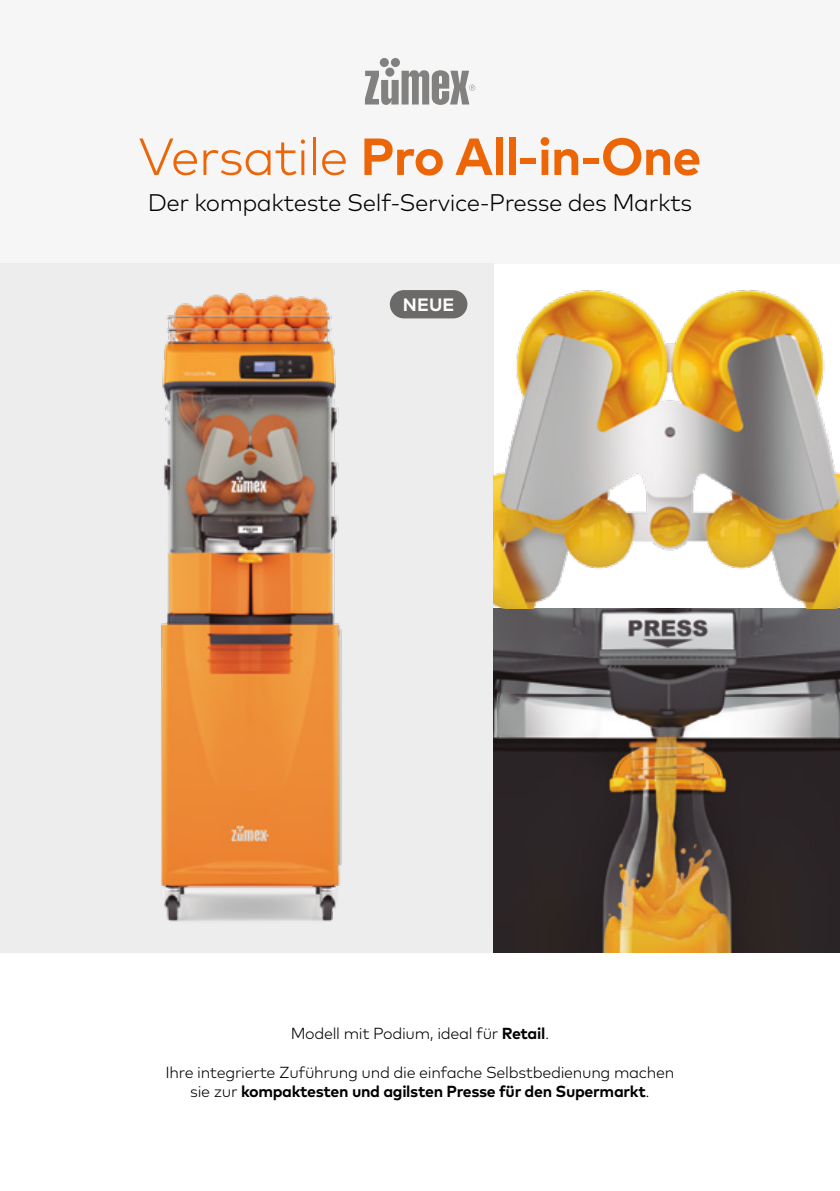
<style>
.page{position:relative;width:840px;height:1191px;background:#fff}
.page>*{position:absolute;margin:0;border:0;box-sizing:border-box;transform-origin:0 0}
.t1{font:700 52px "Mark Pro";letter-spacing:-.02em;color:#ec6608}
.t2{font:300 24px "Mark Pro";letter-spacing:-.02em;color:#000}
.t3{font:700 17.8px "Mark Pro";color:#fff}
.t4{font:300 16px/19.2px "Mark Pro";letter-spacing:-.02em;color:#000;text-align:center}
.s1{font-weight:300}
.s2{font-weight:700}
</style>
<div class="page">
<div style="left:0;top:0;width:839px;height:264px;background:#f6f6f6"></div>
<div style="left:0;top:264px;width:493px;height:688px;background:#ededed"></div>
<div style="left:389px;top:290px;width:78px;height:28px;background:#6b6a69;border-radius:14px"></div>
<img style="left:161px;top:290px;width:250px;height:632px">
<img style="left:493px;top:264px;width:346px;height:688px">
<svg style="left:365px;top:58px;width:110px;height:47px"></svg>
<h1 class="t1" style="left:138px;top:117px;width:564px"><span class="s1">Versatile</span> Pro All-in-One</h1>
<h2 class="t2" style="left:148px;top:184px;width:545px">Der kompakteste Self-Service-Presse des Markts</h2>
<p class="t3" style="left:402px;top:291px;width:53px">NEUE</p>
<p class="t4" style="left:290px;top:1023px;width:260px">Modell mit Podium, ideal für <span class="s2">Retail</span>.</p>
<p class="t4" style="left:165px;top:1061px;width:510px">Ihre integrierte Zuführung und die einfache Selbstbedienung machen sie zur <span class="s2">kompaktesten und agilsten Presse für den Supermarkt</span>.</p>
</div>
